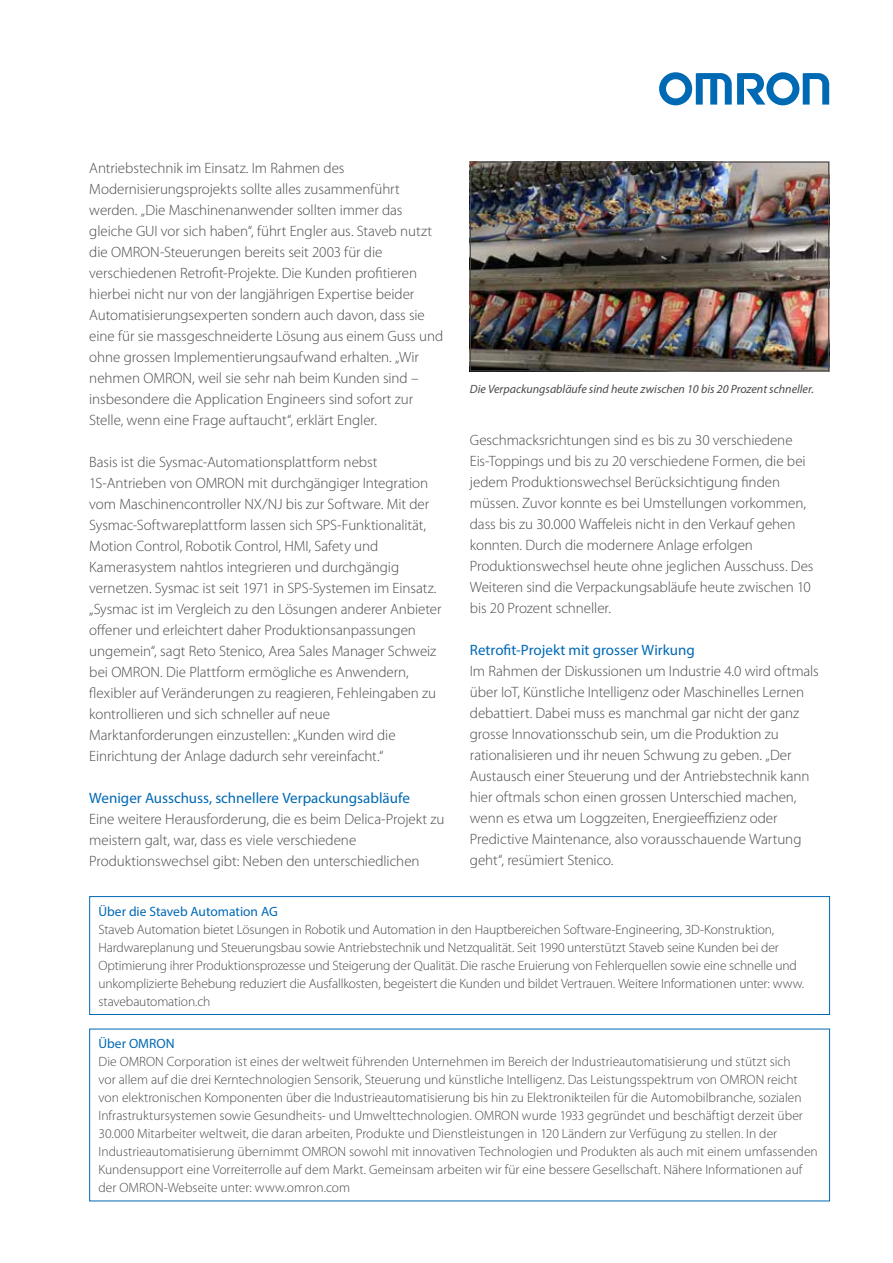
<style>
.page{position:relative;width:893px;height:1263px;background:#fff}
.page>*{position:absolute;margin:0;border:0;box-sizing:border-box;transform-origin:0 0}
.t1{font:300 15px/21px "Myriad Pro";letter-spacing:-.005em;color:#4a4a49}
.t2{font:15px "Myriad Pro";color:#0069b4}
.t3{font:300 13.5px/18px "Myriad Pro";color:#4a4a49}
.t4{font:13.5px "Myriad Pro";color:#0069b4}
.t5{font:italic 12px "Myriad Pro";color:#4a4a49}
</style>
<div class="page">
<svg style="left:659px;top:72px;width:170px;height:33px"></svg>
<div style="left:89px;top:896px;width:741px;height:119px;border:1px solid #0069b4"></div>
<img style="left:472px;top:164px;width:355px;height:205px">
<div style="left:470px;top:162px;width:359px;height:209px;border:1px solid #4a4a49"></div>
<p class="t1" style="left:89px;top:158px;width:355px">Antriebstechnik im Einsatz. Im Rahmen des Modernisierungsprojekts sollte alles zusammenführt werden. „Die Maschinenanwender sollten immer das gleiche GUI vor sich haben“, führt Engler aus. Staveb nutzt die OMRON-Steuerungen bereits seit 2003 für die verschiedenen Retrofit-Projekte. Die Kunden profitieren hierbei nicht nur von der langjährigen Expertise beider Automatisierungsexperten sondern auch davon, dass sie eine für sie massgeschneiderte Lösung aus einem Guss und ohne grossen Implementierungsaufwand erhalten. „Wir nehmen OMRON, weil sie sehr nah beim Kunden sind – insbesondere die Application Engineers sind sofort zur Stelle, wenn eine Frage auftaucht“, erklärt Engler.</p>
<p class="t1" style="left:89px;top:452px;width:354px">Basis ist die Sysmac-Automationsplattform nebst 1S-Antrieben von OMRON mit durchgängiger Integration vom Maschinencontroller NX/NJ bis zur Software. Mit der Sysmac-Softwareplattform lassen sich SPS-Funktionalität, Motion Control, Robotik Control, HMI, Safety und Kamerasystem nahtlos integrieren und durchgängig vernetzen. Sysmac ist seit 1971 in SPS-Systemen im Einsatz. „Sysmac ist im Vergleich zu den Lösungen anderer Anbieter offener und erleichtert daher Produktionsanpassungen ungemein“, sagt Reto Stenico, Area Sales Manager Schweiz bei OMRON. Die Plattform ermögliche es Anwendern, flexibler auf Veränderungen zu reagieren, Fehleingaben zu kontrollieren und sich schneller auf neue Marktanforderungen einzustellen: „Kunden wird die Einrichtung der Anlage dadurch sehr vereinfacht.“</p>
<p class="t2" style="left:89px;top:789px;width:322px">Weniger Ausschuss, schnellere Verpackungsabläufe</p>
<p class="t1" style="left:89px;top:809px;width:357px">Eine weitere Herausforderung, die es beim Delica-Projekt zu meistern galt, war, dass es viele verschiedene<br>Produktionswechsel gibt: Neben den unterschiedlichen</p>
<p class="t5" style="left:470px;top:382px;width:346px">Die Verpackungsabläufe sind heute zwischen 10 bis 20 Prozent schneller.</p>
<p class="t1" style="left:470px;top:430px;width:345px">Geschmacksrichtungen sind es bis zu 30 verschiedene Eis-Toppings und bis zu 20 verschiedene Formen, die bei jedem Produktionswechsel Berücksichtigung finden müssen. Zuvor konnte es bei Umstellungen vorkommen, dass bis zu 30.000 Waffeleis nicht in den Verkauf gehen konnten. Durch die modernere Anlage erfolgen Produktionswechsel heute ohne jeglichen Ausschuss. Des Weiteren sind die Verpackungsabläufe heute zwischen 10 bis 20 Prozent schneller.</p>
<p class="t2" style="left:470px;top:641px;width:227px">Retrofit-Projekt mit grosser Wirkung</p>
<p class="t1" style="left:470px;top:661px;width:350px">Im Rahmen der Diskussionen um Industrie 4.0 wird oftmals über IoT, Künstliche Intelligenz oder Maschinelles Lernen debattiert. Dabei muss es manchmal gar nicht der ganz grosse Innovationsschub sein, um die Produktion zu rationalisieren und ihr neuen Schwung zu geben. „Der Austausch einer Steuerung und der Antriebstechnik kann hier oftmals schon einen grossen Unterschied machen, wenn es etwa um Loggzeiten, Energieeffizienz oder Predictive Maintenance, also vorausschauende Wartung geht“, resümiert Stenico.</p>
<p class="t4" style="left:99px;top:903px;width:181px">Über die Staveb Automation AG</p>
<p class="t3" style="left:99px;top:920px;width:707px">Staveb Automation bietet Lösungen in Robotik und Automation in den Hauptbereichen Software-Engineering, 3D-Konstruktion, Hardwareplanung und Steuerungsbau sowie Antriebstechnik und Netzqualität. Seit 1990 unterstützt Staveb seine Kunden bei der Optimierung ihrer Produktionsprozesse und Steigerung der Qualität. Die rasche Eruierung von Fehlerquellen sowie eine schnelle und unkomplizierte Behebung reduziert die Ausfallkosten, begeistert die Kunden und bildet Vertrauen. Weitere Informationen unter: www. stavebautomation.ch</p>
<p class="t4" style="left:99px;top:1035px;width:78px">Über OMRON</p>
<p class="t3" style="left:99px;top:1053px;width:721px">Die OMRON Corporation ist eines der weltweit führenden Unternehmen im Bereich der Industrieautomatisierung und stützt sich<br>vor allem auf die drei Kerntechnologien Sensorik, Steuerung und künstliche Intelligenz. Das Leistungsspektrum von OMRON reicht von elektronischen Komponenten über die Industrieautomatisierung bis hin zu Elektronikteilen für die Automobilbranche, sozialen Infrastruktursystemen sowie Gesundheits- und Umwelttechnologien. OMRON wurde 1933 gegründet und beschäftigt derzeit über 30.000 Mitarbeiter weltweit, die daran arbeiten, Produkte und Dienstleistungen in 120 Ländern zur Verfügung zu stellen. In der Industrieautomatisierung übernimmt OMRON sowohl mit innovativen Technologien und Produkten als auch mit einem umfassenden Kundensupport eine Vorreiterrolle auf dem Markt. Gemeinsam arbeiten wir für eine bessere Gesellschaft. Nähere Informationen auf der OMRON-Webseite unter: www.omron.com</p>
</div>
